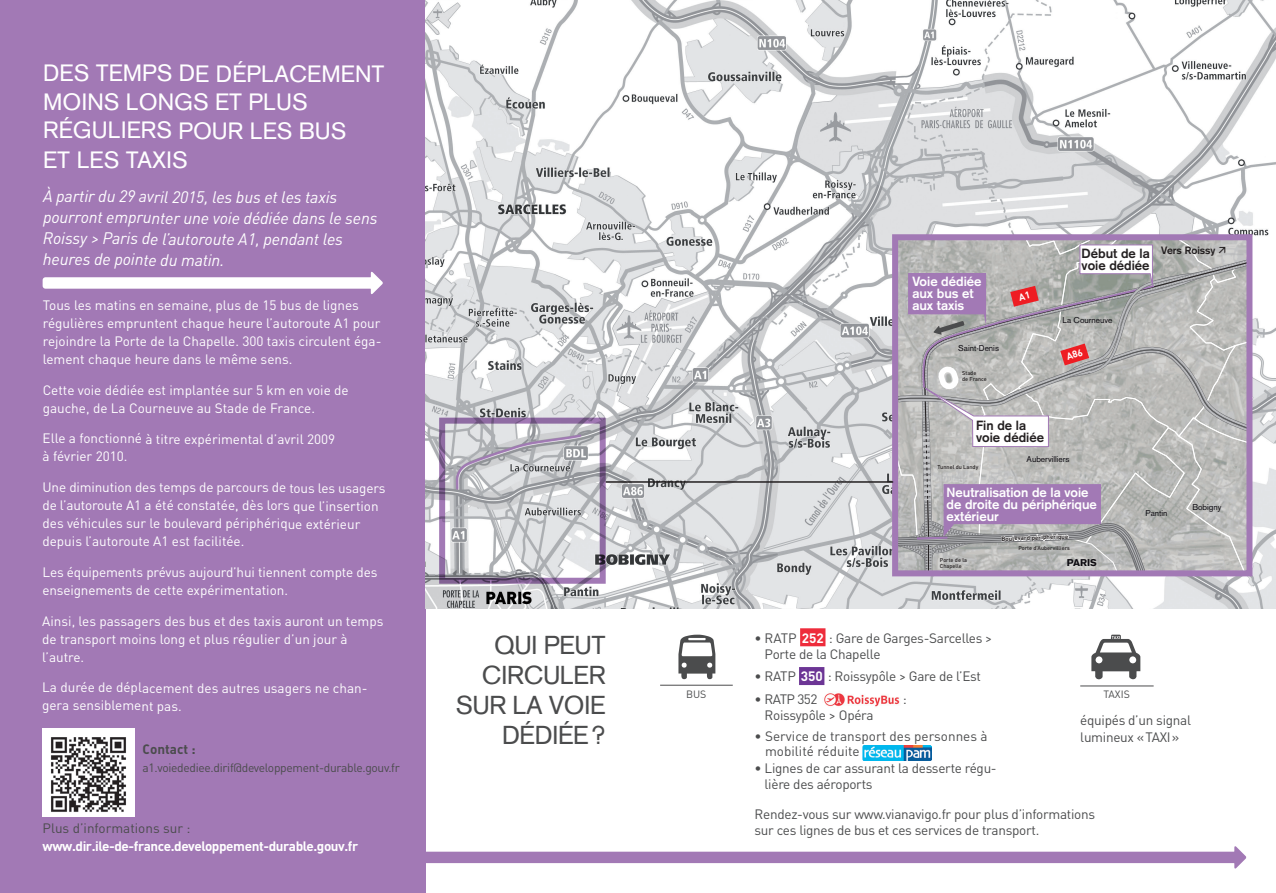
<style>
.page{position:relative;width:1276px;height:893px;background:#fff}
.page>*{position:absolute;margin:0;border:0;box-sizing:border-box;transform-origin:0 0}
.t1{font:25.5px/30px "Akzidenz Grotesk";letter-spacing:-.02em;color:#4b4c4d;text-align:right}
.t2{font:23.25px/29px "Akzidenz Grotesk";color:#fff}
.t3{font:italic 16.5px/21px "DIN";letter-spacing:-.01em;color:#fff}
.t4{font:13.5px/18px "DIN";color:#fff}
.t5{font:13.5px/16.5px "DIN";letter-spacing:-.02em;color:#4b4c4d}
.t6{font:13.5px/15px "DIN";color:#4b4c4d}
.t7{font:700 13.5px "DIN";letter-spacing:-.03em;color:#fff}
.t8{font:700 13.5px "DIN";color:#4b4c4d}
.t9{font:700 13.2px/12px "Akzidenz Grotesk";color:#fff}
.t10{font:700 13.2px/12px "Akzidenz Grotesk";color:#231f20}
.t11{font:12px "DIN";letter-spacing:-.025em;color:#4b4c4d}
.t12{font:700 10.5px "Akzidenz Grotesk";color:#231f20}
.t13{font:10.5px "DIN";color:#4b4c4d}
.t14{font:900 9.75px "Akzidenz Grotesk";color:#0e0c12}
.t15{font:8.25px "Akzidenz Grotesk";color:#0e0c12}
.t16{font:700 6.3px "DIN";color:#231f20}
.t17{font:500 5.55px/5.6px "DIN";color:#231f20}
.s1{font-weight:700;color:#fff}
</style>
<div class="page">
<div style="left:0;top:0;width:425px;height:893px;background:#a279b5"></div>
<svg style="left:43px;top:271px;width:340px;height:23px"></svg>
<svg style="left:1091px;top:635px;width:49px;height:44px"></svg>
<hr style="left:1080px;top:686px;width:73px;height:1px;background:#4b4c4d">
<svg style="left:425px;top:846px;width:821px;height:23px"></svg>
<div style="left:800px;top:628px;width:25px;height:18px;background:#ee2c3b"></div>
<div style="left:799px;top:667px;width:25px;height:18px;background:#6c3595"></div>
<img style="left:824px;top:693px;width:76px;height:14px">
<img style="left:863px;top:745px;width:68px;height:15px">
<svg style="left:678px;top:635px;width:37px;height:44px"></svg>
<hr style="left:660px;top:685px;width:73px;height:1px;background:#4b4c4d">
<img style="left:43px;top:728px;width:92px;height:89px">
<img style="left:426px;top:0;width:850px;height:608px">
<svg style="left:438px;top:416px;width:169px;height:169px;background:#c3bfc9"></svg>
<svg style="left:889px;top:231px;width:366px;height:348px;background:#b69bc3"></svg>
<hr style="left:606px;top:481px;width:287px;height:2px;background:#231f20">
<svg style="left:898px;top:240px;width:348px;height:330px;background:#b8b3b7"></svg>
<h2 class="t2" style="left:43px;top:59px;width:343px">DES TEMPS DE DÉPLACEMENT<br>MOINS LONGS ET PLUS<br>RÉGULIERS POUR LES BUS<br>ET LES TAXIS</h2>
<p class="t3" style="left:43px;top:186px;width:336px">À partir du 29 avril 2015, les bus et les taxis pourront emprunter une voie dédiée dans le sens Roissy &gt; Paris de l’autoroute A1, pendant les heures de pointe du matin.</p>
<p class="t4" style="left:43px;top:296px;width:340px">Tous les matins en semaine, plus de 15 bus de lignes régulières empruntent chaque heure l’autoroute A1 pour rejoindre la Porte de la Chapelle. 300 taxis circulent éga&shy;lement chaque heure dans le même sens.</p>
<p class="t4" style="left:43px;top:381px;width:307px">Cette voie dédiée est implantée sur 5 km en voie de gauche, de La Courneuve au Stade de France.</p>
<p class="t4" style="left:43px;top:429px;width:294px">Elle a fonctionné à titre expérimental d’avril 2009 à février 2010.</p>
<p class="t4" style="left:42px;top:478px;width:344px">Une diminution des temps de parcours de tous les usagers de l’autoroute A1 a été constatée, dès lors que l’insertion des véhicules sur le boulevard périphérique extérieur depuis l’autoroute A1 est facilitée.</p>
<p class="t4" style="left:42px;top:563px;width:336px">Les équipements prévus aujourd’hui tiennent compte des enseignements de cette expérimentation.</p>
<p class="t4" style="left:42px;top:612px;width:343px">Ainsi, les passagers des bus et des taxis auront un temps de transport moins long et plus régulier d’un jour à l’autre.</p>
<p class="t4" style="left:42px;top:679px;width:327px">La durée de déplacement des autres usagers ne chan&shy;gera sensiblement pas.</p>
<p class="t8" style="left:142px;top:740px;width:55px">Contact :</p>
<p class="t11" style="left:142px;top:760px;width:259px">a1.voiedediee.dirif@developpement-durable.gouv.fr</p>
<p class="t6" style="left:43px;top:820px;width:149px">Plus d’informations sur :</p>
<p class="t7" style="left:43px;top:837px;width:317px">www.dir.ile-de-france.developpement-durable.gouv.fr</p>
<h1 class="t1" style="left:456px;top:630px;width:151px">QUI PEUT<br>CIRCULER<br>SUR LA VOIE<br>DÉDIÉE?</h1>
<p class="t13" style="left:686px;top:687px;width:22px">BUS</p>
<p class="t9" style="left:912px;top:275px;width:71px">Voie dédiée aux bus et aux taxis</p>
<p class="t15" style="left:958px;top:344px;width:42px">Saint-Denis</p>
<p class="t17" style="left:962px;top:370px;width:26px">Stade<br>de France</p>
<p class="t10" style="left:1081px;top:248px;width:70px">Début de la voie dédiée</p>
<p class="t12" style="left:1161px;top:244px;width:56px">Vers Roissy</p>
<p class="t15" style="left:1062px;top:315px;width:52px">La Courneuve</p>
<p class="t10" style="left:976px;top:419px;width:69px">Fin de la voie dédiée</p>
<p class="t17" style="left:937px;top:464px;width:42px">Tunnel du Landy</p>
<p class="t15" style="left:1026px;top:454px;width:44px">Aubervilliers</p>
<p class="t9" style="left:946px;top:486px;width:152px">Neutralisation de la voie de droite du périphérique extérieur</p>
<p class="t16" style="left:1001px;top:534px;width:69px;rotate:-2deg">Boulevard périphérique</p>
<p class="t17" style="left:940px;top:557px;width:29px">Porte de la<br>Chapelle</p>
<p class="t17" style="left:1018px;top:545px;width:53px">Porte d’Aubervilliers</p>
<p class="t14" style="left:1066px;top:556px;width:32px">PARIS</p>
<p class="t15" style="left:1145px;top:508px;width:24px">Pantin</p>
<p class="t15" style="left:1192px;top:502px;width:31px">Bobigny</p>
<p class="t5" style="left:764px;top:629px;width:229px;text-indent:-10px">• RATP <span class="s1">252</span> : Gare de Garges-Sarcelles &gt;<br>Porte de la Chapelle</p>
<p class="t5" style="left:754px;top:668px;width:228px">• RATP <span class="s1">350</span> : Roissypôle &gt; Gare de l’Est</p>
<p class="t5" style="left:754px;top:690px;width:64px">• RATP 352</p>
<p class="t5" style="left:903px;top:690px;width:6px">:</p>
<p class="t5" style="left:764px;top:707px;width:111px">Roissypôle &gt; Opéra</p>
<p class="t6" style="left:765px;top:729px;width:224px;text-indent:-11px">• Service de transport des personnes à mobilité réduite</p>
<p class="t5" style="left:764px;top:760px;width:234px;text-indent:-10px">• Lignes de car assurant la desserte régu&shy;lière des aéroports</p>
<p class="t13" style="left:1103px;top:688px;width:28px">TAXIS</p>
<p class="t5" style="left:1080px;top:712px;width:112px">équipés d’un signal lumineux «TAXI»</p>
<p class="t5" style="left:754px;top:805px;width:342px">Rendez-vous sur www.vianavigo.fr pour plus d’informations sur ces lignes de bus et ces services de transport.</p>
</div>
